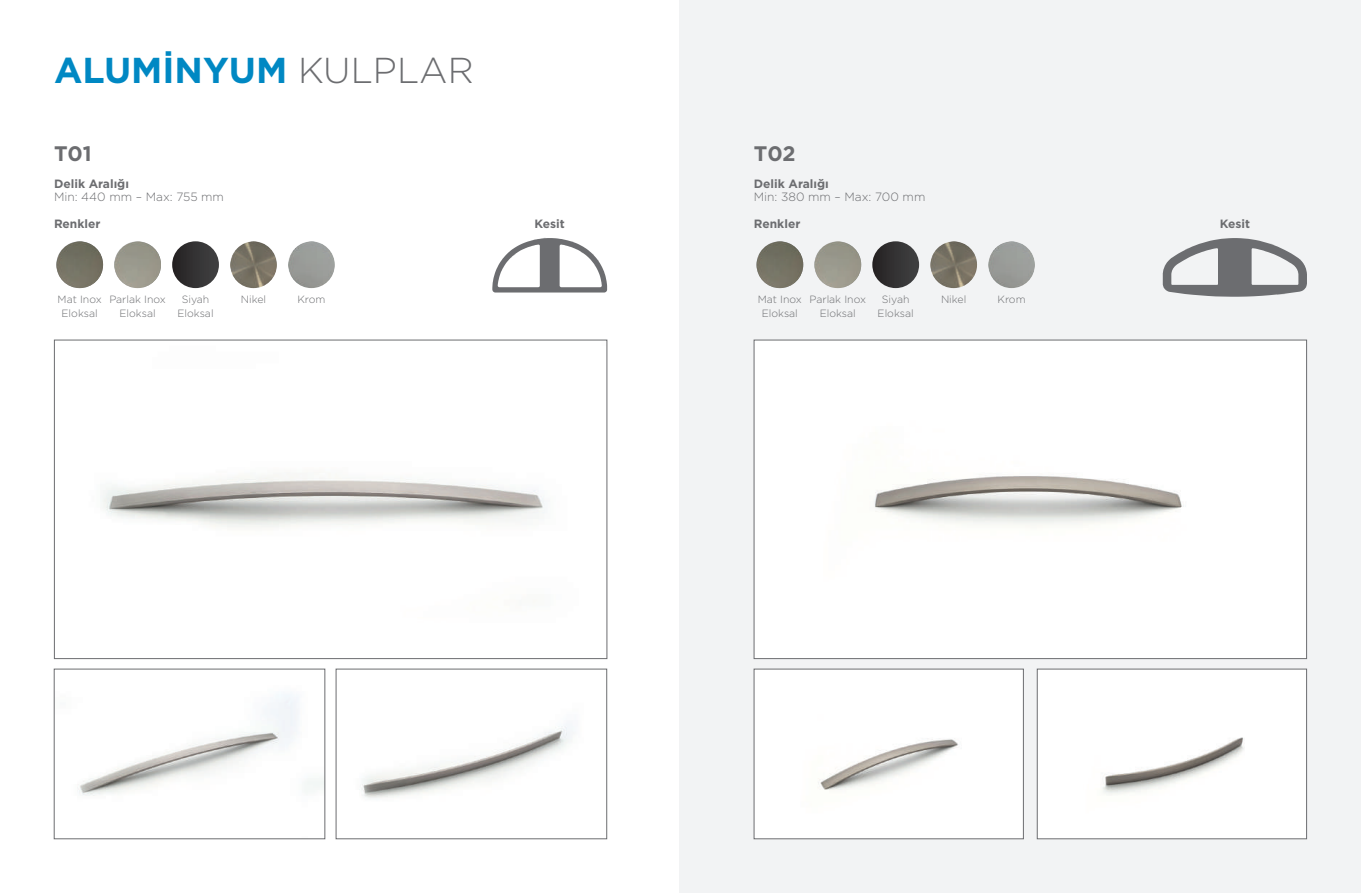
<style>
.page{position:relative;width:1361px;height:893px;background:#fff}
.page>*{position:absolute;margin:0;border:0;box-sizing:border-box;transform-origin:0 0}
.t1{font:700 36px "Gotham";color:#0088c3}
.t2{font:700 21px "Gotham";letter-spacing:-.005em;color:#6c6d70}
.t3{font:700 12px "Gotham";color:#6c6d70}
.t4{font:300 12px "Gotham";color:#6c6d70}
.t5{font:300 10.5px/13.5px "Gotham";color:#6c6d70;text-align:center}
.s1{font-weight:300;color:#6c6d70}
</style>
<div class="page">
<div style="left:679px;top:0;width:682px;height:893px;background:#f2f3f4"></div>
<img style="left:102px;top:473px;width:443px;height:54px">
<img style="left:756px;top:342px;width:548px;height:315px">
<img style="left:79px;top:694px;width:244px;height:102px">
<div style="left:54px;top:669px;width:271px;height:170px;border:1px solid #6c6d70"></div>
<div style="left:756px;top:671px;width:265px;height:166px;background:#fff"></div>
<div style="left:754px;top:669px;width:269px;height:170px;border:1px solid #6c6d70"></div>
<img style="left:361px;top:724px;width:212px;height:74px">
<div style="left:336px;top:669px;width:271px;height:170px;border:1px solid #6c6d70"></div>
<div style="left:1039px;top:671px;width:265px;height:166px;background:#fff"></div>
<div style="left:1037px;top:669px;width:269px;height:170px;border:1px solid #6c6d70"></div>
<svg style="left:492px;top:238px;width:115px;height:54px"></svg>
<svg style="left:1162px;top:238px;width:145px;height:59px"></svg>
<img style="left:56px;top:241px;width:47px;height:47px;border-radius:23px">
<img style="left:114px;top:241px;width:47px;height:47px;border-radius:23px">
<div style="left:172px;top:241px;width:47px;height:47px;background:linear-gradient(to right,#272324,#424243);border-radius:23px"></div>
<img style="left:230px;top:241px;width:47px;height:47px;border-radius:23px">
<img style="left:288px;top:241px;width:47px;height:47px;border-radius:23px">
<img style="left:756px;top:241px;width:47px;height:47px;border-radius:23px">
<img style="left:814px;top:241px;width:47px;height:47px;border-radius:23px">
<div style="left:872px;top:241px;width:47px;height:47px;background:linear-gradient(to right,#292526,#404041);border-radius:23px"></div>
<img style="left:930px;top:241px;width:47px;height:47px;border-radius:23px">
<img style="left:988px;top:241px;width:47px;height:47px;border-radius:23px">
<h1 class="t1" style="left:54px;top:46px;width:421px">ALUMİNYUM <span class="s1">KULPLAR</span></h1>
<h2 class="t2" style="left:54px;top:139px;width:39px">T01</h2>
<p class="t3" style="left:54px;top:176px;width:76px">Delik Aralığı</p>
<p class="t4" style="left:54px;top:190px;width:171px">Min: 440 mm – Max: 755 mm</p>
<p class="t3" style="left:54px;top:216px;width:48px">Renkler</p>
<p class="t3" style="left:534px;top:216px;width:32px">Kesit</p>
<p class="t3" style="left:1219px;top:216px;width:32px">Kesit</p>
<h2 class="t2" style="left:754px;top:139px;width:43px">T02</h2>
<p class="t3" style="left:754px;top:176px;width:76px">Delik Aralığı</p>
<p class="t4" style="left:754px;top:190px;width:173px">Min: 380 mm – Max: 700 mm</p>
<p class="t3" style="left:754px;top:216px;width:48px">Renkler</p>
<p class="t5" style="left:58px;top:292px;width:46px">Mat Inox<br>Eloksal</p>
<p class="t5" style="left:109px;top:292px;width:58px">Parlak Inox<br>Eloksal</p>
<p class="t5" style="left:177px;top:292px;width:38px">Siyah<br>Eloksal</p>
<p class="t5" style="left:241px;top:292px;width:27px">Nikel</p>
<p class="t5" style="left:297px;top:292px;width:30px">Krom</p>
<p class="t5" style="left:758px;top:292px;width:46px">Mat Inox<br>Eloksal</p>
<p class="t5" style="left:809px;top:292px;width:58px">Parlak Inox<br>Eloksal</p>
<p class="t5" style="left:877px;top:292px;width:38px">Siyah<br>Eloksal</p>
<p class="t5" style="left:941px;top:292px;width:27px">Nikel</p>
<p class="t5" style="left:997px;top:292px;width:30px">Krom</p>
</div>
